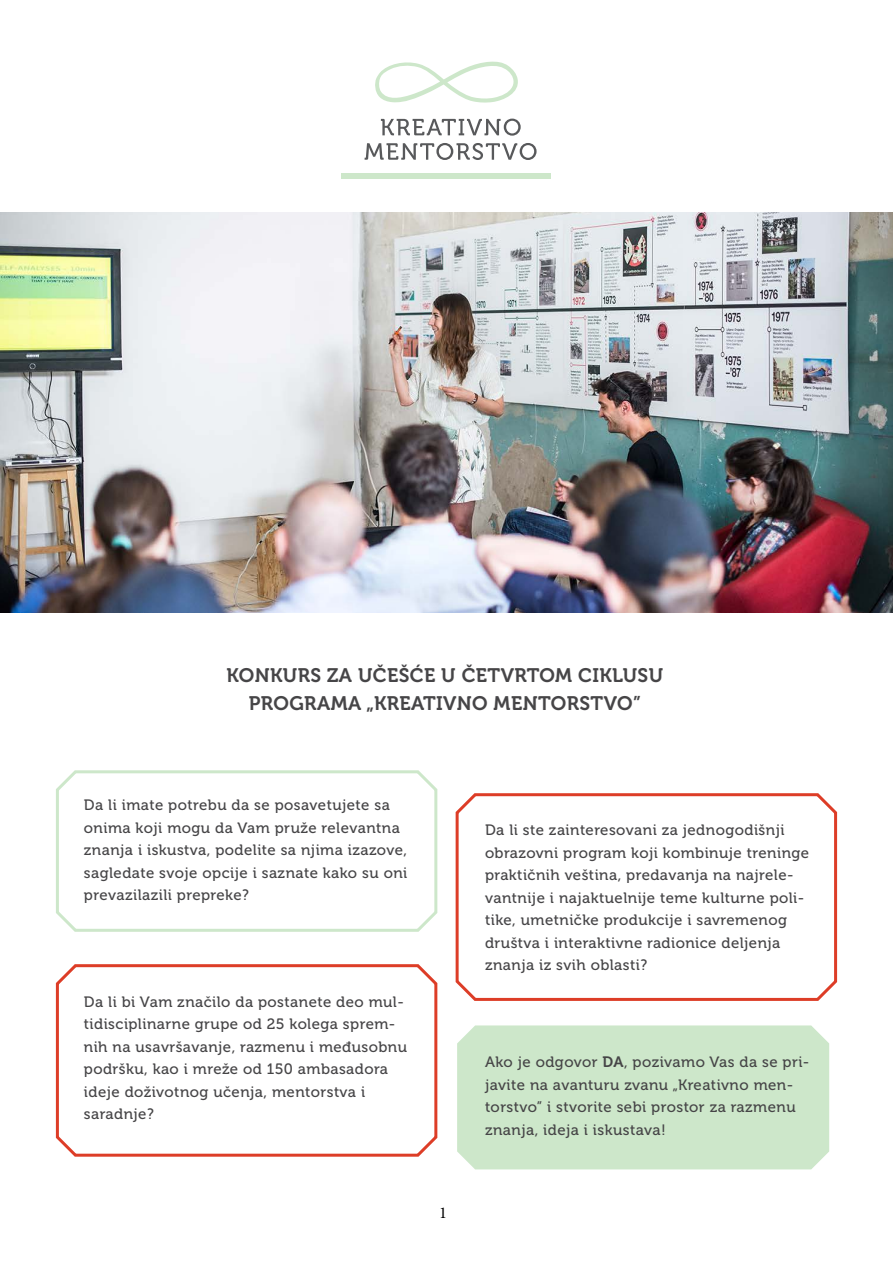
<style>
.page{position:relative;width:893px;height:1263px;background:#fff}
.page>*{position:absolute;margin:0;border:0;box-sizing:border-box;transform-origin:0 0}
.t1{font:19.5px/28.5px "Museo 700";letter-spacing:.02em;color:#464547;text-align:center}
.t2{font:16.5px "Minion Pro";color:#000}
.t3{font:15px/22.5px "Museo 500";letter-spacing:.03em;color:#464547}
.s1{font-family:"Museo 700"}
</style>
<div class="page">
<svg style="left:455px;top:793px;width:383px;height:208px"></svg>
<svg style="left:55px;top:964px;width:383px;height:193px"></svg>
<svg style="left:56px;top:770px;width:382px;height:162px"></svg>
<div style="left:457px;top:1025px;width:372px;height:144px;background:#cde7ca"></div>
<img style="left:0;top:212px;width:893px;height:400px">
<div style="left:342px;top:173px;width:209px;height:6px;background:#cde7ca"></div>
<svg style="left:375px;top:61px;width:143px;height:42px"></svg>
<svg style="left:381px;top:119px;width:140px;height:17px"></svg>
<svg style="left:365px;top:143px;width:172px;height:17px"></svg>
<h1 class="t1" style="left:227px;top:661px;width:438px">KONKURS ZA UČEŠĆE U ČETVRTOM CIKLUSU<br>PROGRAMA „KREATIVNO MENTORSTVO”</h1>
<p class="t3" style="left:84px;top:794px;width:325px">Da li imate potrebu da se posavetujete sa onima koji mogu da Vam pruže relevantna znanja i iskustva, podelite sa njima izazove, sagledate svoje opcije i saznate kako su oni prevazilazili prepreke?</p>
<p class="t3" style="left:84px;top:991px;width:325px">Da li bi Vam značilo da postanete deo mul&shy;tidisciplinarne grupe od 25 kolega sprem&shy;nih na usavršavanje, razmenu i međusobnu podršku, kao i mreže od 150 ambasadora ideje doživotnog učenja, mentorstva i saradnje?</p>
<p class="t2" style="left:439px;top:1202px;width:9px">1</p>
<p class="t3" style="left:485px;top:819px;width:326px">Da li ste zainteresovani za jednogodišnji obrazovni program koji kombinuje treninge praktičnih veština, predavanja na najrele&shy;vantnije i najaktuelnije teme kulturne poli&shy;tike, umetničke produkcije i savremenog društva i interaktivne radionice deljenja znanja iz svih oblasti?</p>
<p class="t3" style="left:485px;top:1051px;width:326px">Ako je odgovor <span class="s1">DA</span>, pozivamo Vas da se pri&shy;javite na avanturu zvanu „Kreativno men&shy;torstvo” i stvorite sebi prostor za razmenu znanja, ideja i iskustava!</p>
</div>
